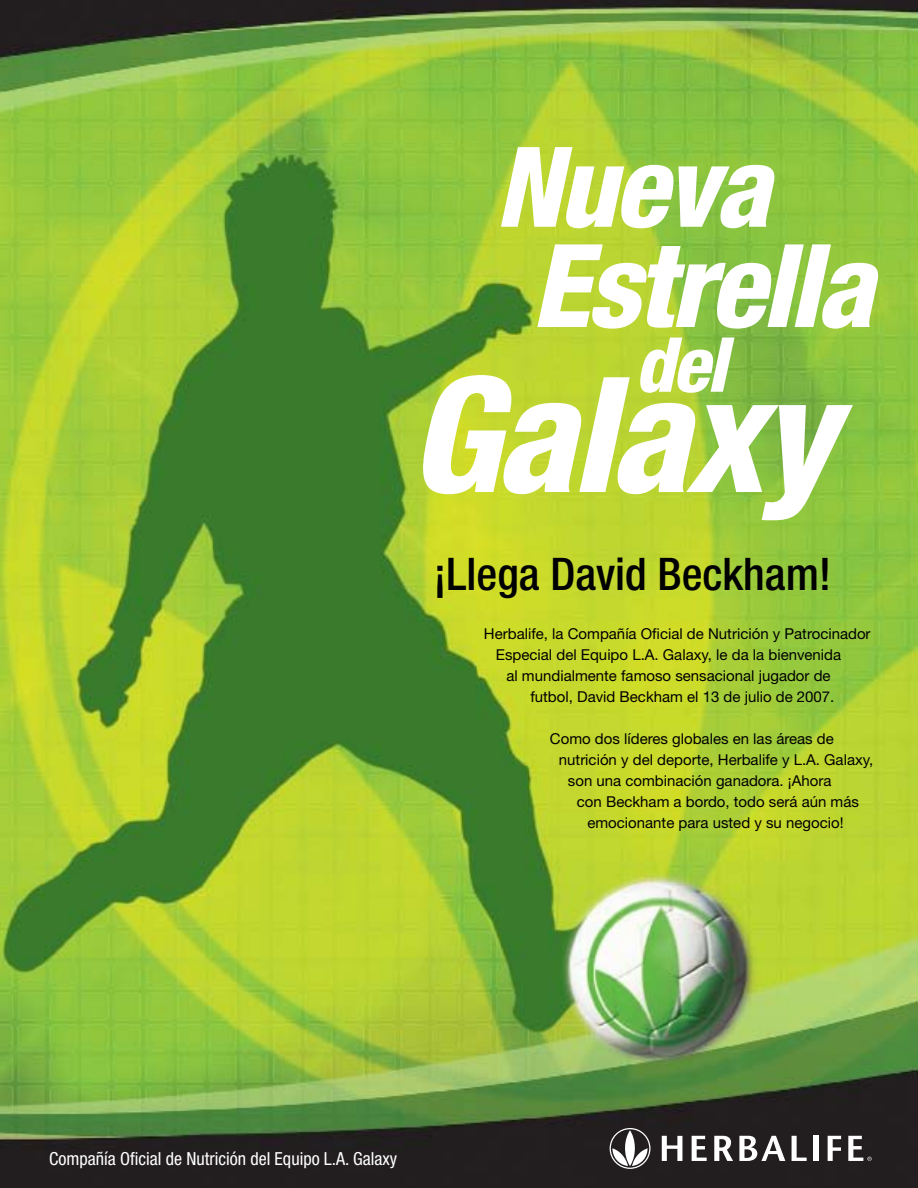
<style>
.page{position:relative;width:918px;height:1188px;background:#fff}
.page>*{position:absolute;margin:0;border:0;box-sizing:border-box;transform-origin:0 0}
.t1{font:italic 800 condensed 160.65px "Helvetica Neue";letter-spacing:-.025em;color:#fff}
.t2{font:italic 800 condensed 115.65px "Helvetica Neue";letter-spacing:-.025em;color:#fff}
.t3{font:italic 800 condensed 111.6px "Helvetica Neue";letter-spacing:-.025em;color:#fff}
.t4{font:italic 800 condensed 76.05px "Helvetica Neue";color:#fff}
.t5{font:500 condensed 45px "Helvetica Neue";color:#000}
.t6{font:condensed 18px "Helvetica Neue";color:#fff}
.t7{font:15px "Helvetica Neue";color:#000}
</style>
<div class="page">
<img style="left:0;top:0;width:918px;height:1188px">
<svg style="left:662px;top:1136px;width:20px;height:25px"></svg>
<svg style="left:692px;top:1136px;width:15px;height:25px"></svg>
<svg style="left:714px;top:1136px;width:19px;height:25px"></svg>
<svg style="left:739px;top:1136px;width:46px;height:25px"></svg>
<svg style="left:792px;top:1136px;width:15px;height:25px"></svg>
<div style="left:813px;top:1136px;width:5px;height:25px;background:#fff"></div>
<svg style="left:828px;top:1136px;width:13px;height:25px"></svg>
<svg style="left:848px;top:1136px;width:24px;height:25px"></svg>
<svg style="left:610px;top:1128px;width:40px;height:41px"></svg>
<h3 class="t3" style="left:495px;top:118px;width:277px">Nueva</h3>
<h2 class="t2" style="left:531px;top:214px;width:344px">Estrella</h2>
<h3 class="t4" style="left:635px;top:318px;width:93px">del</h3>
<h1 class="t1" style="left:410px;top:335px;width:428px">Galaxy</h1>
<h3 class="t5" style="left:434px;top:547px;width:399px">¡Llega David Beckham!</h3>
<p class="t7" style="left:484px;top:625px;width:388px">Herbalife, la Compañía Oficial de Nutrición y Patrocinador</p>
<p class="t7" style="left:496px;top:646px;width:347px">Especial del Equipo L.A. Galaxy, le da la bienvenida</p>
<p class="t7" style="left:506px;top:667px;width:326px">al mundialmente famoso sensacional jugador de</p>
<p class="t7" style="left:530px;top:688px;width:306px">futbol, David Beckham el 13 de julio de 2007.</p>
<p class="t7" style="left:550px;top:730px;width:285px">Como dos líderes globales en las áreas de</p>
<p class="t7" style="left:559px;top:751px;width:316px">nutrición y del deporte, Herbalife y L.A. Galaxy,</p>
<p class="t7" style="left:568px;top:772px;width:265px">son una combinación ganadora. ¡Ahora</p>
<p class="t7" style="left:577px;top:793px;width:284px">con Beckham a bordo, todo será aún más</p>
<p class="t7" style="left:587px;top:814px;width:258px">emocionante para usted y su negocio!</p>
<p class="t6" style="left:49px;top:1149px;width:350px">Compañía Oficial de Nutrición del Equipo L.A. Galaxy</p>
</div>
